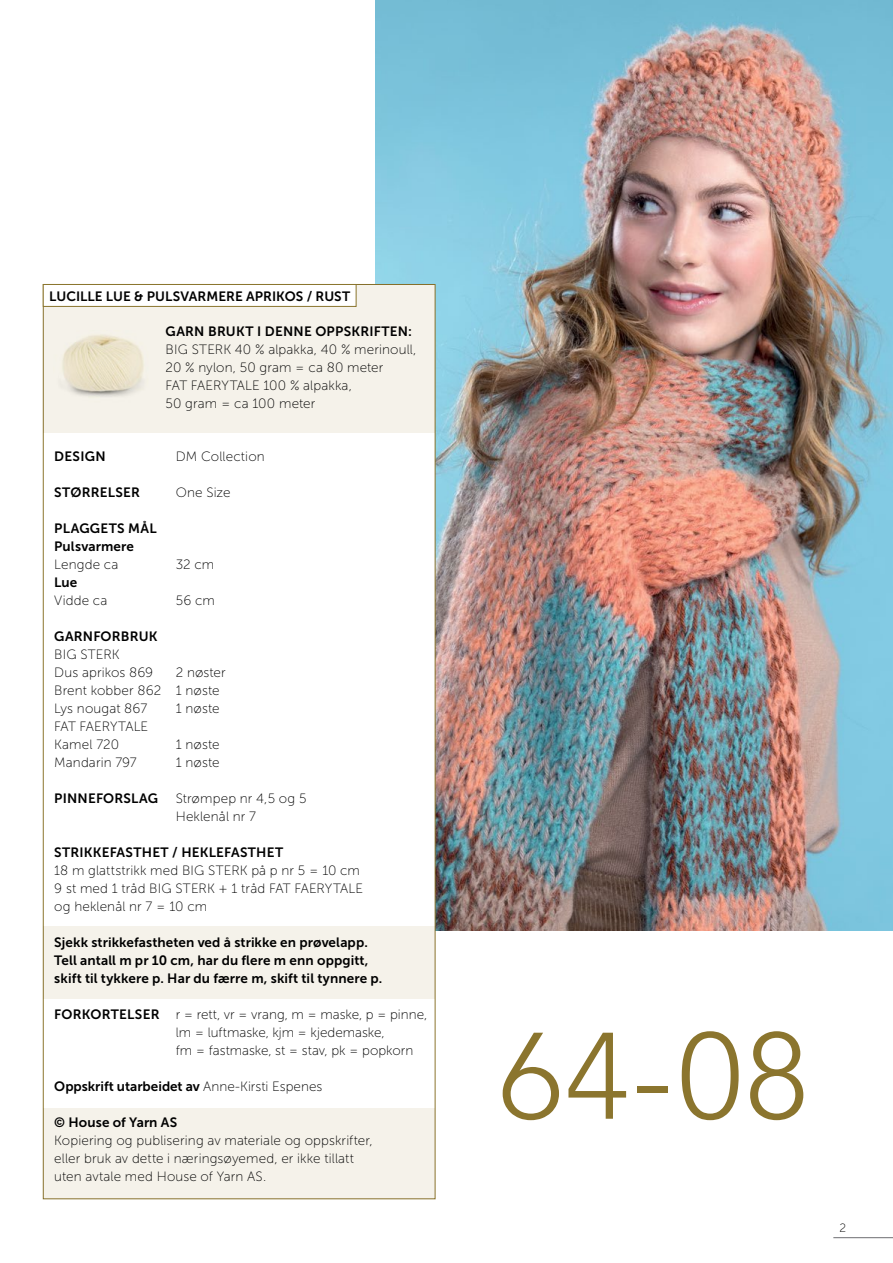
<style>
.page{position:relative;width:893px;height:1263px;background:#fff}
.page>*{position:absolute;margin:0;border:0;box-sizing:border-box;transform-origin:0 0}
.t1{font:300 121.5px "Avenir";color:#8b752e}
.INNHOLD{font:13.5px/18px "Museo Sans 100";letter-spacing:.01em;color:#000}
.INNHOLD-2{font:13.5px "Museo Sans 700";letter-spacing:.01em;color:#000}
.INNHOLD-_Opps{font:13.5px "Museo Sans 700";letter-spacing:.005em;color:#000}
.INNHOLD-3{font:13.5px "Museo Sans 100";letter-spacing:-.01em;color:#000}
.INNHOLD-4{font:13.5px "Museo Sans 700";letter-spacing:.03em;color:#000}
.t2{font:12px "Museo Sans 100";color:#000}
.s1{font-family:"Museo Sans 700"}
.s2{font-family:"Museo Sans 100"}
</style>
<div class="page">
<hr style="left:833px;top:1237px;width:60px;height:1px;background:#6d6e71">
<img style="left:376px;top:0;width:517px;height:931px">
<div style="left:43px;top:284px;width:392px;height:915px;background:#fff"></div>
<div style="left:43px;top:926px;width:392px;height:72px;background:#f5f2ea"></div>
<div style="left:43px;top:1108px;width:392px;height:91px;background:#f5f2ea"></div>
<div style="left:43px;top:284px;width:392px;height:149px;background:#f5f2ea"></div>
<img style="left:62px;top:334px;width:82px;height:63px">
<div style="left:43px;top:284px;width:313px;height:22px;background:#fff"></div>
<div style="left:43px;top:284px;width:313px;height:23px;border:1px solid #8b752e"></div>
<p class="INNHOLD-_Opps" style="left:49px;top:288px;width:303px">LUCILLE LUE &amp; PULSVARMERE APRIKOS / RUST</p>
<p class="INNHOLD-2" style="left:166px;top:324px;width:248px">GARN BRUKT I DENNE OPPSKRIFTEN:</p>
<p class="INNHOLD" style="left:166px;top:340px;width:252px">BIG STERK 40 % alpakka, 40 % merinoull,<br>20 % nylon, 50 gram = ca 80 meter</p>
<p class="INNHOLD" style="left:166px;top:376px;width:188px">FAT FAERYTALE 100 % alpakka,</p>
<p class="INNHOLD" style="left:166px;top:394px;width:151px">50 gram = ca 100 meter</p>
<p class="INNHOLD-2" style="left:54px;top:449px;width:53px">DESIGN</p>
<p class="INNHOLD" style="left:176px;top:447px;width:90px">DM Collection</p>
<p class="INNHOLD-2" style="left:54px;top:485px;width:87px">STØRRELSER</p>
<p class="INNHOLD" style="left:176px;top:483px;width:56px">One Size</p>
<p class="INNHOLD-4" style="left:54px;top:521px;width:104px">PLAGGETS MÅL</p>
<p class="INNHOLD-2" style="left:54px;top:539px;width:81px">Pulsvarmere</p>
<p class="INNHOLD" style="left:54px;top:555px;width:66px">Lengde ca</p>
<p class="INNHOLD" style="left:176px;top:555px;width:40px">32 cm</p>
<p class="INNHOLD-2" style="left:54px;top:575px;width:25px">Lue</p>
<p class="INNHOLD" style="left:54px;top:591px;width:55px">Vidde ca</p>
<p class="INNHOLD" style="left:176px;top:591px;width:41px">56 cm</p>
<p class="INNHOLD-2" style="left:54px;top:629px;width:105px">GARNFORBRUK</p>
<p class="INNHOLD" style="left:54px;top:645px;width:67px">BIG STERK</p>
<p class="INNHOLD" style="left:54px;top:663px;width:100px">Dus aprikos 869</p>
<p class="INNHOLD" style="left:176px;top:663px;width:52px">2 nøster</p>
<p class="INNHOLD" style="left:54px;top:681px;width:167px">Brent kobber 862 1 nøste</p>
<p class="INNHOLD" style="left:54px;top:699px;width:95px">Lys nougat 867</p>
<p class="INNHOLD" style="left:176px;top:699px;width:45px">1 nøste</p>
<p class="INNHOLD-3" style="left:54px;top:719px;width:96px">FAT FAERYTALE</p>
<p class="INNHOLD" style="left:54px;top:735px;width:66px">Kamel 720</p>
<p class="INNHOLD" style="left:176px;top:735px;width:45px">1 nøste</p>
<p class="INNHOLD" style="left:54px;top:753px;width:84px">Mandarin 797</p>
<p class="INNHOLD" style="left:176px;top:753px;width:45px">1 nøste</p>
<p class="INNHOLD-2" style="left:54px;top:791px;width:105px">PINNEFORSLAG</p>
<p class="INNHOLD" style="left:176px;top:789px;width:132px">Strømpep nr 4,5 og 5</p>
<p class="INNHOLD" style="left:176px;top:807px;width:82px">Heklenål nr 7</p>
<p class="INNHOLD-2" style="left:54px;top:845px;width:230px">STRIKKEFASTHET / HEKLEFASTHET</p>
<p class="INNHOLD" style="left:54px;top:861px;width:307px">18 m glattstrikk med BIG STERK på p nr 5 = 10 cm</p>
<p class="INNHOLD" style="left:54px;top:879px;width:310px">9 st med 1 tråd BIG STERK + 1 tråd FAT FAERYTALE</p>
<p class="INNHOLD" style="left:54px;top:897px;width:154px">og heklenål nr 7 = 10 cm</p>
<p class="INNHOLD-2" style="left:54px;top:935px;width:315px">Sjekk strikkefastheten ved å strikke en prøvelapp.</p>
<p class="INNHOLD-2" style="left:54px;top:953px;width:316px">Tell antall m pr 10 cm, har du flere m enn oppgitt,</p>
<p class="INNHOLD-2" style="left:54px;top:971px;width:330px">skift til tykkere p. Har du færre m, skift til tynnere p.</p>
<p class="INNHOLD" style="left:54px;top:1005px;width:374px"><span class="s1">FORKORTELSER</span> r = rett, vr = vrang, m = maske, p = pinne,</p>
<p class="INNHOLD" style="left:176px;top:1023px;width:210px">lm = luftmaske, kjm = kjedemaske,</p>
<p class="INNHOLD" style="left:176px;top:1041px;width:239px">fm = fastmaske, st = stav, pk = popkorn</p>
<p class="INNHOLD-2" style="left:54px;top:1079px;width:270px">Oppskrift utarbeidet av <span class="s2">Anne-Kirsti Espenes</span></p>
<p class="INNHOLD-2" style="left:54px;top:1115px;width:124px">© House of Yarn AS</p>
<p class="INNHOLD" style="left:54px;top:1131px;width:320px">Kopiering og publisering av materiale og oppskrifter,</p>
<p class="INNHOLD" style="left:54px;top:1149px;width:301px">eller bruk av dette i næringsøyemed, er ikke tillatt</p>
<p class="INNHOLD" style="left:54px;top:1167px;width:214px">uten avtale med House of Yarn AS.</p>
<p class="t1" style="left:499px;top:1005px;width:311px">64-08</p>
<p class="t2" style="left:839px;top:1221px;width:8px">2</p>
</div>
